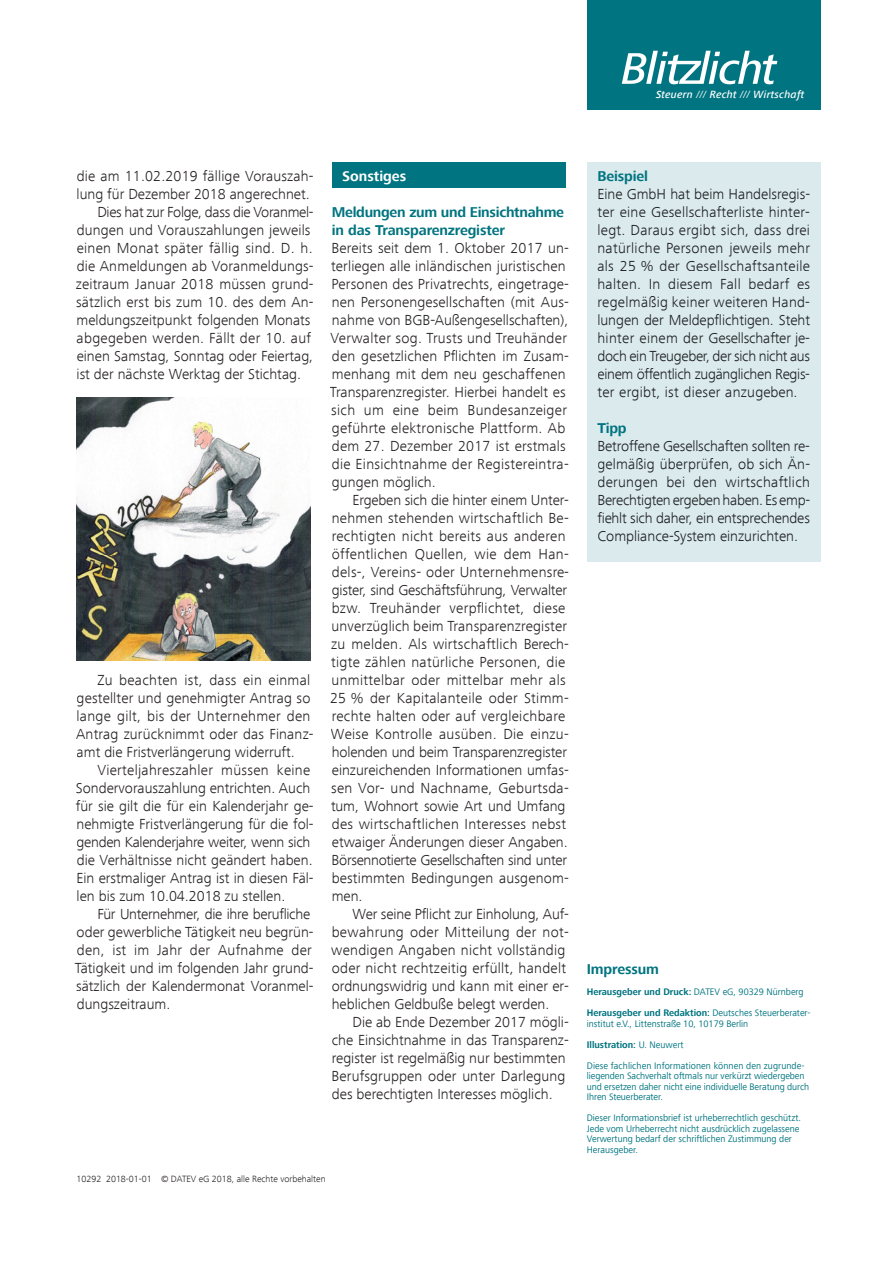
<style>
.page{position:relative;width:893px;height:1263px;background:#fff}
.page>*{position:absolute;margin:0;border:0;box-sizing:border-box;transform-origin:0 0}
.t1{font:300 15px/18px "Frutiger Next Com";letter-spacing:.01em;color:#231f20}
.t2{font:300 15px/18px "Frutiger Next Com";color:#1a1c1f;text-align:justify}
.t3{font:300 15px "Frutiger Next Com";letter-spacing:-.02em;color:#231f20}
.t4{font:700 14.7px/18px "Frutiger Next Com";letter-spacing:-.01em;color:#007480}
.t5{font:700 14.7px "Frutiger Next Com";color:#fff}
.t6{font:italic 500 10.8px "Frutiger Next Com";letter-spacing:.02em;color:#fff}
.t7{font:9.75px/10.5px "Frutiger Next Com";color:#007480;scale:.96 1}
.t8{font:700 9.75px/21px "Frutiger Next Com";color:#007480;scale:.96 1}
.t9{font:300 9.3px "Frutiger Next Com";color:#231f20}
.s1{font-weight:400}
.s2{font-weight:700}
</style>
<div class="page">
<div style="left:587px;top:0;width:234px;height:110px;background:#007480"></div>
<svg style="left:622px;top:51px;width:155px;height:33px"></svg>
<div style="left:332px;top:163px;width:234px;height:25px;background:#007480"></div>
<div style="left:587px;top:163px;width:234px;height:399px;background:#dbeaed"></div>
<img style="left:77px;top:397px;width:233px;height:264px">
<p class="t6" style="left:656px;top:88px;width:150px">Steuern <span class="s1">///</span> Recht <span class="s1">///</span> Wirtschaft</p>
<p class="t1" style="left:77px;top:167px;width:238px">die am 11.02.2019 fällige Vorauszah-</p>
<p class="t1" style="left:77px;top:185px;width:235px">lung für Dezember 2018 angerechnet.</p>
<p class="t3" style="left:97px;top:203px;width:218px">Dies hat zur Folge, dass die Voranmel-</p>
<p class="t1" style="left:77px;top:221px;width:235px">dungen und Vorauszahlungen jeweils</p>
<p class="t1" style="left:77px;top:239px;width:237px">einen Monat später fällig sind. D. h.</p>
<p class="t1" style="left:77px;top:257px;width:238px">die Anmeldungen ab Voranmeldungs-</p>
<p class="t1" style="left:76px;top:275px;width:239px">zeitraum Januar 2018 müssen grund-</p>
<p class="t1" style="left:76px;top:293px;width:239px">sätzlich erst bis zum 10. des dem An-</p>
<p class="t1" style="left:77px;top:311px;width:236px">meldungszeitpunkt folgenden Monats</p>
<p class="t1" style="left:77px;top:329px;width:236px">abgegeben werden. Fällt der 10. auf</p>
<p class="t1" style="left:77px;top:347px;width:238px">einen Samstag, Sonntag oder Feiertag,</p>
<p class="t1" style="left:77px;top:365px;width:226px">ist der nächste Werktag der Stichtag.</p>
<p class="t1" style="left:76px;top:671px;width:239px;text-indent:21px">Zu beachten ist, dass ein einmal gestellter und genehmigter Antrag so lange gilt, bis der Unternehmer den Antrag zurücknimmt oder das Finanz&shy;amt die Fristverlängerung widerruft.</p>
<p class="t1" style="left:76px;top:761px;width:239px;text-indent:22px">Vierteljahreszahler müssen keine Sondervorauszahlung entrichten. Auch für sie gilt die für ein Kalenderjahr ge&shy;nehmigte Fristverlängerung für die fol&shy;genden Kalenderjahre weiter, wenn sich die Verhältnisse nicht geändert haben.<br>Ein erstmaliger Antrag ist in diesen Fäl&shy;len bis zum 10.04.2018 zu stellen.</p>
<p class="t1" style="left:75px;top:905px;width:240px;text-indent:23px">Für Unternehmer, die ihre berufliche oder gewerbliche Tätigkeit neu begrün&shy;den, ist im Jahr der Aufnahme der Tätigkeit und im folgenden Jahr grund&shy;sätzlich der Kalendermonat Voranmel&shy;dungszeitraum.</p>
<p class="t5" style="left:342px;top:167px;width:66px">Sonstiges</p>
<p class="t4" style="left:332px;top:203px;width:234px">Meldungen zum und Einsichtnahme in das Transparenzregister</p>
<p class="t1" style="left:330px;top:239px;width:240px">Bereits seit dem 1. Oktober 2017 un&shy;terliegen alle inländischen juristischen Personen des Privatrechts, eingetrage&shy;nen Personengesellschaften (mit Aus&shy;nahme von BGB-Außengesellschaften), Verwalter sog. Trusts und Treuhänder den gesetzlichen Pflichten im Zusam&shy;menhang mit dem neu geschaffenen Transparenzregister. Hierbei handelt es sich um eine beim Bundesanzeiger geführte elektronische Plattform. Ab dem 27. Dezember 2017 ist erstmals die Einsichtnahme der Registereintra&shy;gungen möglich.</p>
<p class="t1" style="left:330px;top:491px;width:240px;text-indent:22px">Ergeben sich die hinter einem Unter&shy;nehmen stehenden wirtschaftlich Be&shy;rechtigten nicht bereits aus anderen öffentlichen Quellen, wie dem Han&shy;dels-, Vereins- oder Unternehmensre&shy;gister, sind Geschäftsführung, Verwalter bzw. Treuhänder verpflichtet, diese unverzüglich beim Transparenzregister zu melden. Als wirtschaftlich Berech&shy;tigte zählen natürliche Personen, die unmittelbar oder mittelbar mehr als 25 % der Kapitalanteile oder Stimm&shy;rechte halten oder auf vergleichbare Weise Kontrolle ausüben. Die einzu&shy;holenden und beim Transparenzregister einzureichenden Informationen umfas&shy;sen Vor- und Nachname, Geburtsda&shy;tum, Wohnort sowie Art und Umfang des wirtschaftlichen Interesses nebst etwaiger Änderungen dieser Angaben.<br>Börsennotierte Gesellschaften sind unter bestimmten Bedingungen ausgenom&shy;men.</p>
<p class="t1" style="left:331px;top:905px;width:239px;text-indent:21px">Wer seine Pflicht zur Einholung, Auf&shy;bewahrung oder Mitteilung der not&shy;wendigen Angaben nicht vollständig oder nicht rechtzeitig erfüllt, handelt ordnungswidrig und kann mit einer er&shy;heblichen Geldbuße belegt werden.</p>
<p class="t1" style="left:332px;top:1013px;width:239px;text-indent:21px">Die ab Ende Dezember 2017 mögli&shy;che Einsichtnahme in das Transparenz&shy;register ist regelmäßig nur bestimmten Berufsgruppen oder unter Darlegung des berechtigten Interesses möglich.</p>
<p class="t9" style="left:77px;top:1174px;width:251px">10292 2018-01-01 © DATEV eG 2018, alle Rechte vorbehalten</p>
<p class="t4" style="left:597px;top:167px;width:52px">Beispiel</p>
<p class="t2" style="left:597px;top:185px;width:214px">Eine GmbH hat beim Handelsregis&shy;ter eine Gesellschafterliste hinter&shy;legt. Daraus ergibt sich, dass drei natürliche Personen jeweils mehr als 25 % der Gesellschaftsanteile halten. In diesem Fall bedarf es regelmäßig keiner weiteren Hand&shy;lungen der Meldepflichtigen. Steht hinter einem der Gesellschafter je&shy;doch ein Treugeber, der sich nicht aus einem öffentlich zugänglichen Regis&shy;ter ergibt, ist dieser anzugeben.</p>
<p class="t4" style="left:597px;top:419px;width:31px">Tipp</p>
<p class="t2" style="left:597px;top:437px;width:214px">Betroffene Gesellschaften sollten re&shy;gelmäßig überprüfen, ob sich Än&shy;derungen bei den wirtschaftlich Berechtigten ergeben haben. Es emp&shy;fiehlt sich daher, ein entsprechendes Compliance-System einzurichten.</p>
<p class="t4" style="left:587px;top:960px;width:74px">Impressum</p>
<p class="t8" style="left:587px;top:981px;width:235px">Herausgeber und Druck: <span class="s1">DATEV eG, 90329 Nürnberg<br></span>Herausgeber und Redaktion: <span class="s1">Deutsches Steuerberater-</span></p>
<p class="t7" style="left:587px;top:1013px;width:228px;line-height:21px">institut e.V., Littenstraße 10, 10179 Berlin<br><span class="s2">Illustration:</span> U. Neuwert<br>Diese fachlichen Informationen können den zugrunde-</p>
<p class="t7" style="left:587px;top:1070px;width:233px">liegenden Sachverhalt oftmals nur verkürzt wiedergeben und ersetzen daher nicht eine individuelle Beratung durch<br>Ihren Steuerberater.</p>
<p class="t7" style="left:587px;top:1112px;width:225px">Dieser Informationsbrief ist urheberrechtlich geschützt.<br>Jede vom Urheberrecht nicht ausdrücklich zugelassene Verwertung bedarf der schriftlichen Zustimmung der Herausgeber.</p>
</div>
